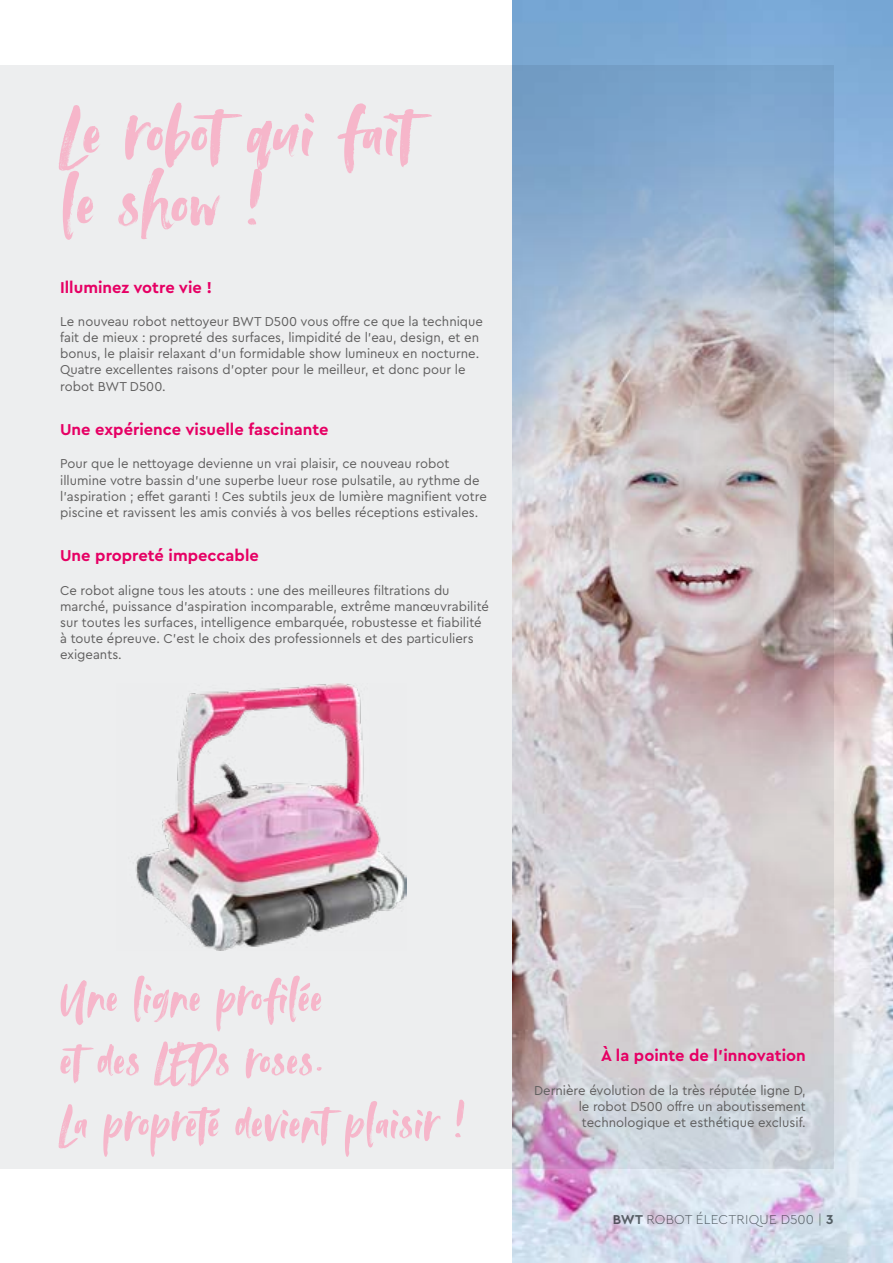
<style>
.page{position:relative;width:893px;height:1263px;background:#fff}
.page>*{position:absolute;margin:0;border:0;box-sizing:border-box;transform-origin:0 0}
.t1{font:77.7px/70.5px "Avallon";letter-spacing:.01em;color:#f6b6ca;scale:1.05 1}
.t2{font:52.5px/62.7px "Avallon";letter-spacing:.01em;color:#f6b6ca}
.t3{font:700 16.5px "Cera PRO";color:#e60064}
.t4{font:13.5px/16.2px "Cera PRO";color:#5f5e5e}
.t5{font:300 13.5px "Cera PRO";letter-spacing:.02em;color:#676c6e}
.s1{font-weight:700}
</style>
<div class="page">
<div style="left:0;top:65px;width:833px;height:1103px;background:#edeeef"></div>
<img style="left:512px;top:0;width:381px;height:1263px">
<img style="left:135px;top:683px;width:271px;height:267px">
<h1 class="t1" style="left:60px;top:103px;width:337px">Le robot qui fait le show !</h1>
<p class="t3" style="left:60px;top:276px;width:154px">Illuminez votre vie !</p>
<p class="t4" style="left:60px;top:313px;width:424px">Le nouveau robot nettoyeur BWT D500 vous offre ce que la technique fait de mieux : propreté des surfaces, limpidité de l’eau, design, et en bonus, le plaisir relaxant d’un formidable show lumineux en nocturne.<br>Quatre excellentes raisons d’opter pour le meilleur, et donc pour le robot BWT D500.</p>
<p class="t3" style="left:60px;top:419px;width:270px">Une expérience visuelle fascinante</p>
<p class="t4" style="left:60px;top:455px;width:428px">Pour que le nettoyage devienne un vrai plaisir, ce nouveau robot illumine votre bassin d’une superbe lueur rose pulsatile, au rythme de l’aspiration ; effet garanti ! Ces subtils jeux de lumière magnifient votre piscine et ravissent les amis conviés à vos belles réceptions estivales.</p>
<p class="t3" style="left:60px;top:545px;width:200px">Une propreté impeccable</p>
<p class="t4" style="left:60px;top:581px;width:430px">Ce robot aligne tous les atouts : une des meilleures filtrations du marché, puissance d’aspiration incomparable, extrême manœuvrabilité sur toutes les surfaces, intelligence embarquée, robustesse et fiabilité à toute épreuve. C’est le choix des professionnels et des particuliers exigeants.</p>
<h2 class="t2" style="left:60px;top:970px;width:408px">Une ligne profilée<br>et des LEDs roses.<br>La propreté devient plaisir !</h2>
<p class="t3" style="left:601px;top:1045px;width:206px">À la pointe de l’innovation</p>
<p class="t4" style="left:579px;top:1081px;width:229px;text-align:justify;text-indent:-44px">Dernière évolution de la très réputée ligne D, le robot D500 offre un aboutissement technologique et esthétique exclusif.</p>
<p class="t5" style="left:613px;top:1210px;width:222px"><span class="s1">BWT</span> ROBOT ÉLECTRIQUE D500 | <span class="s1">3</span></p>
</div>
